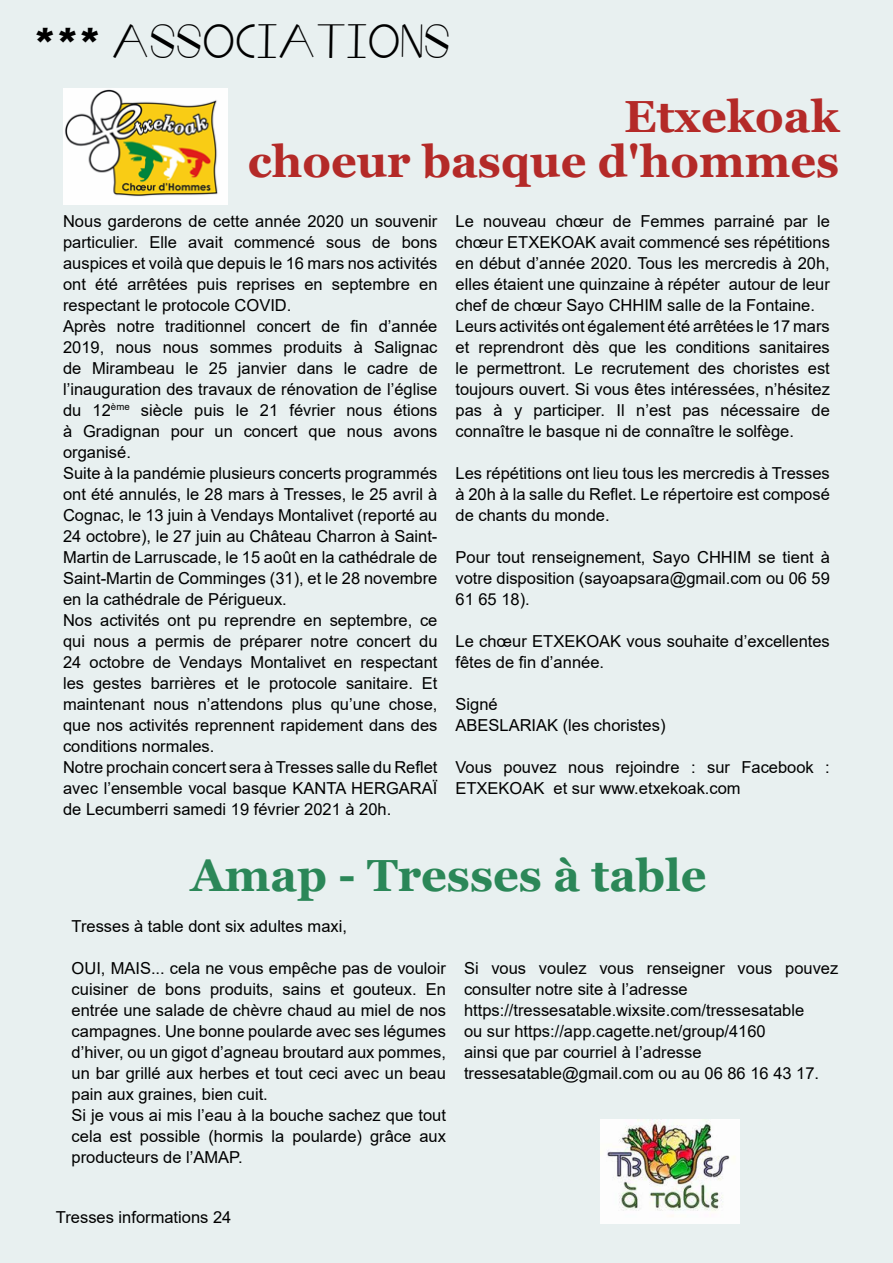
<style>
.page{position:relative;width:893px;height:1263px;background:#e8f0f0}
.page>*{position:absolute;margin:0;border:0;box-sizing:border-box;transform-origin:0 0}
.t1{font:700 45px/45px "Georgia";color:#b42a28;text-align:right}
.t2{font:700 45px "Georgia";color:#2b8758}
.t3{font:37.5px "Fat Wedge";color:#000}
.t4{font:16.5px/21px "Arial";color:#000}
.s1{font-family:"Eras ITC";font-weight:700;font-size:45px}
</style>
<div class="page">
<img style="left:63px;top:89px;width:164px;height:116px">
<img style="left:601px;top:1119px;width:139px;height:104px">
<h2 class="t3" style="left:33px;top:24px;width:419px"><span class="s1">***</span> ASSOCIATIONS</h2>
<h1 class="t1" style="left:248px;top:94px;width:593px">Etxekoak<br>choeur basque d'hommes</h1>
<p class="t4" style="left:63px;top:210px;width:376px">Nous garderons de cette année 2020 un souvenir particulier. Elle avait commencé sous de bons auspices et voilà que depuis le 16 mars nos activités ont été arrêtées puis reprises en septembre en respectant le protocole COVID.<br>Après notre traditionnel concert de fin d’année 2019, nous nous sommes produits à Salignac de Mirambeau le 25 janvier dans le cadre de l’inauguration des travaux de rénovation de l’église du 12<sup>ème</sup> siècle puis le 21 février nous étions à Gradignan pour un concert que nous avons organisé.<br>Suite à la pandémie plusieurs concerts programmés ont été annulés, le 28 mars à Tresses, le 25 avril à Cognac, le 13 juin à Vendays Montalivet (reporté au 24 octobre), le 27 juin au Château Charron à Saint-Martin de Larruscade, le 15 août en la cathédrale de Saint-Martin de Comminges (31), et le 28 novembre en la cathédrale de Périgueux.<br>Nos activités ont pu reprendre en septembre, ce qui nous a permis de préparer notre concert du 24 octobre de Vendays Montalivet en respectant les gestes barrières et le protocole sanitaire. Et maintenant nous n’attendons plus qu’une chose, que nos activités reprennent rapidement dans des conditions normales.<br>Notre prochain concert sera à Tresses salle du Reflet avec l’ensemble vocal basque KANTA HERGARAÏ de Lecumberri samedi 19 février 2021 à 20h.</p>
<p class="t4" style="left:455px;top:210px;width:376px">Le nouveau chœur de Femmes parrainé par le chœur ETXEKOAK avait commencé ses répétitions en début d’année 2020. Tous les mercredis à 20h, elles étaient une quinzaine à répéter autour de leur chef de chœur Sayo CHHIM salle de la Fontaine.<br>Leurs activités ont également été arrêtées le 17 mars et reprendront dès que les conditions sanitaires le permettront. Le recrutement des choristes est toujours ouvert. Si vous êtes intéressées, n’hésitez pas à y participer. Il n’est pas nécessaire de connaître le basque ni de connaître le solfège.</p>
<p class="t4" style="left:455px;top:462px;width:376px;text-align:justify">Les répétitions ont lieu tous les mercredis à Tresses à 20h à la salle du Reflet. Le répertoire est composé de chants du monde.</p>
<p class="t4" style="left:455px;top:546px;width:376px;text-align:justify">Pour tout renseignement, Sayo CHHIM se tient à votre disposition (sayoapsara@gmail.com ou 06 59<br>61 65 18).</p>
<p class="t4" style="left:455px;top:630px;width:376px">Le chœur ETXEKOAK vous souhaite d’excellentes fêtes de fin d’année.</p>
<p class="t4" style="left:455px;top:693px;width:211px">Signé<br>ABESLARIAK (les choristes)</p>
<p class="t4" style="left:455px;top:756px;width:376px">Vous pouvez nous rejoindre : sur Facebook :<br>ETXEKOAK et sur www.etxekoak.com</p>
<h1 class="t2" style="left:191px;top:847px;width:517px">Amap - Tresses à table</h1>
<p class="t4" style="left:72px;top:915px;width:277px">Tresses à table dont six adultes maxi,</p>
<p class="t4" style="left:72px;top:957px;width:376px">OUI, MAIS... cela ne vous empêche pas de vouloir cuisiner de bons produits, sains et gouteux. En entrée une salade de chèvre chaud au miel de nos campagnes. Une bonne poularde avec ses légumes d’hiver, ou un gigot d’agneau broutard aux pommes, un bar grillé aux herbes et tout ceci avec un beau pain aux graines, bien cuit.<br>Si je vous ai mis l’eau à la bouche sachez que tout cela est possible (hormis la poularde) grâce aux producteurs de l’AMAP.</p>
<p class="t4" style="left:464px;top:957px;width:376px">Si vous voulez vous renseigner vous pouvez consulter notre site à l’adresse https://tressesatable.wixsite.com/tressesatable<br>ou sur https://app.cagette.net/group/4160<br>ainsi que par courriel à l’adresse tressesatable@gmail.com ou au 06 86 16 43 17.</p>
<p class="t4" style="left:56px;top:1207px;width:177px">Tresses informations 24</p>
</div>
